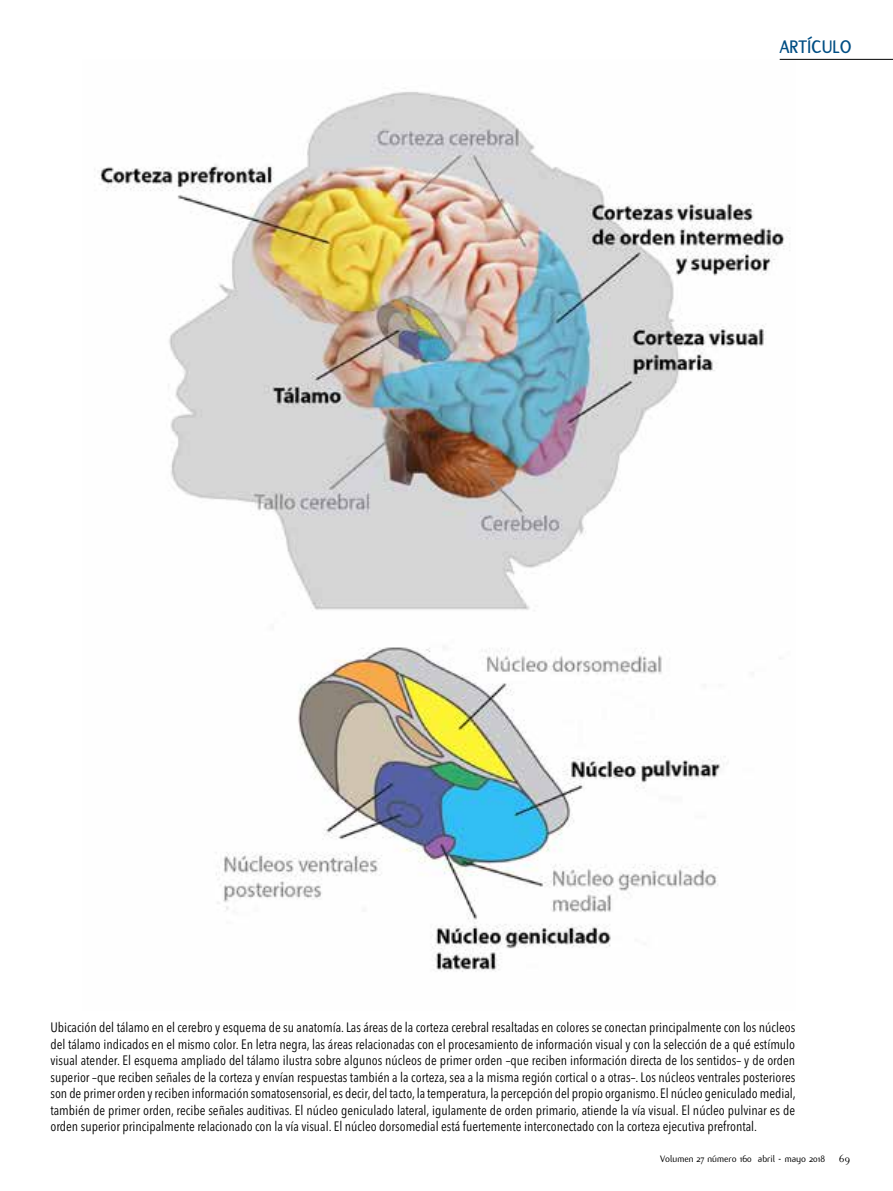
<style>
.page{position:relative;width:893px;height:1191px;background:#fff}
.page>*{position:absolute;margin:0;border:0;box-sizing:border-box;transform-origin:0 0}
.t1{font:700 19.5px "Flux";letter-spacing:.01em;color:#004e84;scale:.95 1}
.t2{font:condensed 13.5px/16.5px "Avenir Next LT Pro";color:#000;text-align:justify}
.t3{font:10.2px "Flux";color:#000}
.s1{font-family:"Filosofia";font-size:11.25px}
</style>
<div class="page">
<img style="left:94px;top:92px;width:696px;height:880px">
<hr style="left:780px;top:59px;width:113px;height:1px;background:#000">
<h1 class="t1" style="left:780px;top:36px;width:77px">ARTÍCULO</h1>
<p class="t2" style="left:50px;top:1019px;width:747px">Ubicación del tálamo en el cerebro y esquema de su anatomía. Las áreas de la corteza cerebral resaltadas en colores se conectan principalmente con los núcleos del tálamo indicados en el mismo color. En letra negra, las áreas relacionadas con el procesamiento de información visual y con la selección de a qué estímulo visual atender. El esquema ampliado del tálamo ilustra sobre algunos núcleos de primer orden –que reciben información directa de los sentidos– y de orden superior –que reciben señales de la corteza y envían respuestas también a la corteza, sea a la misma región cortical o a otras–. Los núcleos ventrales posteriores son de primer orden y reciben información somatosensorial, es decir, del tacto, la temperatura, la percepción del propio organismo. El núcleo geniculado medial, también de primer orden, recibe señales auditivas. El núcleo geniculado lateral, igulamente de orden primario, atiende la vía visual. El núcleo pulvinar es de orden superior principalmente relacionado con la vía visual. El núcleo dorsomedial está fuertemente interconectado con la corteza ejecutiva prefrontal.</p>
<p class="t3" style="left:660px;top:1153px;width:192px">Volumen 27 número 160 abril - mayo 2018 <span class="s1">69</span></p>
</div>
